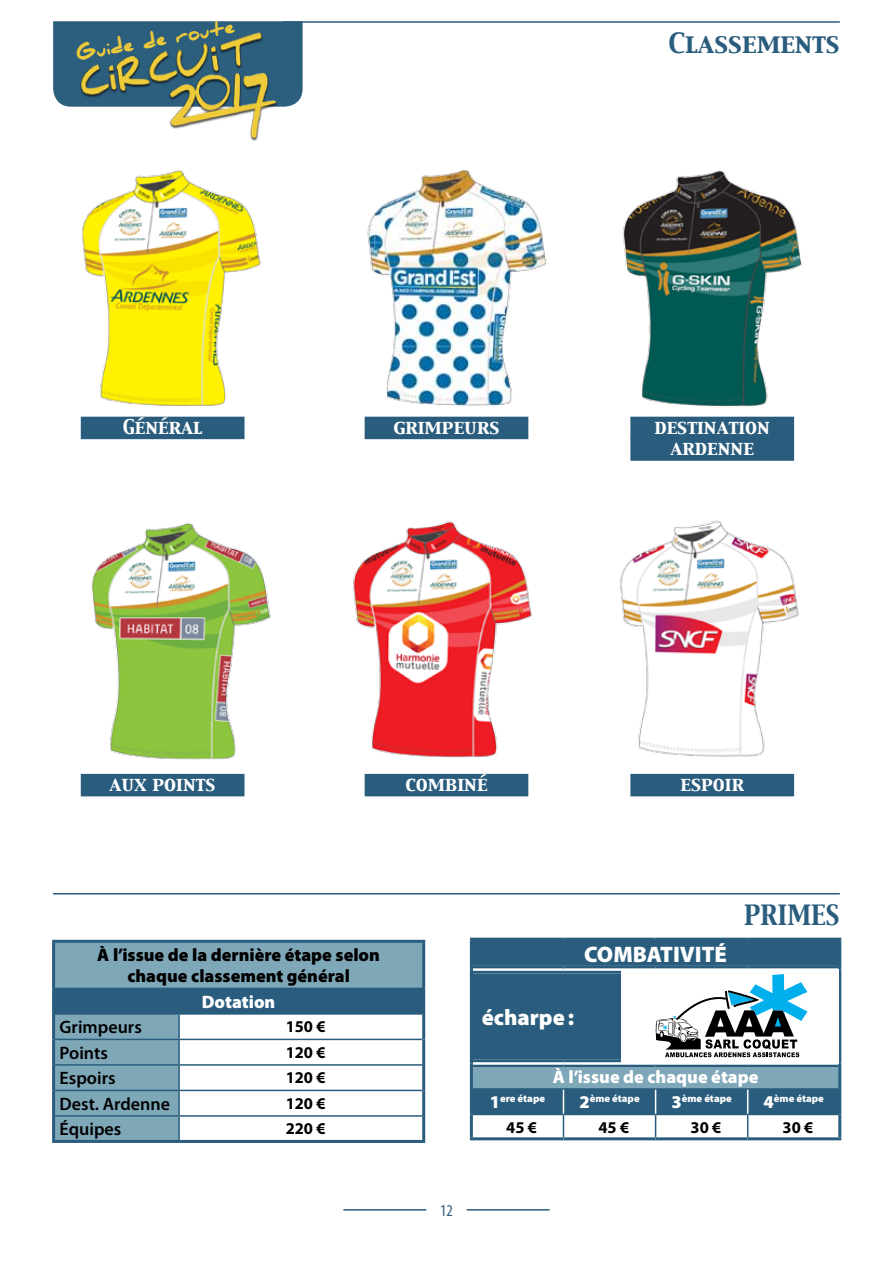
<style>
.page{position:relative;width:893px;height:1263px;background:#fff}
.page>*{position:absolute;margin:0;border:0;box-sizing:border-box;transform-origin:0 0}
.t1{font:24.75px "Capitals";color:#2a5d7d}
.t2{font:900 22.5px "Myriad Pro";color:#fff}
.t3{font:18px/21.6px "Capitals";color:#fff;text-align:center}
.t4{font:900 18px/21.6px "Myriad Pro";color:#000;text-align:center}
.t5{font:600 18px "Myriad Pro";color:#000}
.t6{font:900 18px "Myriad Pro";color:#fff}
.t7{font:900 18px "Daniel";color:#edca39}
.t8{font:700 16.5px "Myriad Pro";color:#000}
.t9{font:condensed 16.5px "Myriad Pro";color:#2a5d7d}
.t10{font:900 10.5px "Myriad Pro";color:#fff}
.s1{font-size:18px}
</style>
<div class="page">
<hr style="left:343px;top:1209px;width:83px;height:1px;background:#2a5d7d">
<hr style="left:467px;top:1209px;width:83px;height:1px;background:#2a5d7d">
<svg style="left:53px;top:21px;width:250px;height:86px;background:#346482"></svg>
<img style="left:79px;top:33px;width:200px;height:108px">
<hr style="left:283px;top:21px;width:557px;height:2px;background:#2a5d7d">
<hr style="left:53px;top:893px;width:787px;height:1px;background:#2a5d7d">
<svg style="left:55px;top:943px;width:367px;height:197px;fill:#7ea7b8"></svg>
<div style="left:54px;top:988px;width:370px;height:26px;background:#2a5d7d"></div>
<hr style="left:55px;top:1013px;width:124px;height:2px;background:#2a5d7d">
<hr style="left:179px;top:1013px;width:243px;height:2px;background:#2a5d7d">
<hr style="left:178px;top:1015px;width:2px;height:24px;background:#2a5d7d">
<hr style="left:55px;top:1039px;width:124px;height:1px;background:#2a5d7d">
<hr style="left:179px;top:1039px;width:243px;height:1px;background:#2a5d7d">
<hr style="left:178px;top:1040px;width:2px;height:24px;background:#2a5d7d">
<hr style="left:55px;top:1064px;width:124px;height:2px;background:#2a5d7d">
<hr style="left:179px;top:1064px;width:243px;height:2px;background:#2a5d7d">
<hr style="left:178px;top:1066px;width:2px;height:24px;background:#2a5d7d">
<hr style="left:55px;top:1090px;width:124px;height:1px;background:#2a5d7d">
<hr style="left:179px;top:1090px;width:243px;height:1px;background:#2a5d7d">
<hr style="left:178px;top:1091px;width:2px;height:24px;background:#2a5d7d">
<hr style="left:55px;top:1115px;width:124px;height:2px;background:#2a5d7d">
<hr style="left:179px;top:1115px;width:243px;height:2px;background:#2a5d7d">
<hr style="left:178px;top:1117px;width:2px;height:23px;background:#2a5d7d">
<hr style="left:52px;top:940px;width:127px;height:3px;background:#2a5d7d">
<hr style="left:52px;top:943px;width:3px;height:45px;background:#2a5d7d">
<hr style="left:179px;top:940px;width:246px;height:3px;background:#2a5d7d">
<hr style="left:422px;top:943px;width:3px;height:45px;background:#2a5d7d">
<hr style="left:52px;top:988px;width:3px;height:26px;background:#2a5d7d">
<hr style="left:422px;top:988px;width:3px;height:26px;background:#2a5d7d">
<hr style="left:52px;top:1014px;width:3px;height:25px;background:#2a5d7d">
<hr style="left:422px;top:1014px;width:3px;height:25px;background:#2a5d7d">
<hr style="left:52px;top:1039px;width:3px;height:26px;background:#2a5d7d">
<hr style="left:422px;top:1039px;width:3px;height:26px;background:#2a5d7d">
<hr style="left:52px;top:1065px;width:3px;height:25px;background:#2a5d7d">
<hr style="left:422px;top:1065px;width:3px;height:25px;background:#2a5d7d">
<hr style="left:52px;top:1090px;width:3px;height:26px;background:#2a5d7d">
<hr style="left:422px;top:1090px;width:3px;height:26px;background:#2a5d7d">
<hr style="left:52px;top:1116px;width:3px;height:24px;background:#2a5d7d">
<hr style="left:422px;top:1116px;width:3px;height:24px;background:#2a5d7d">
<hr style="left:52px;top:1140px;width:127px;height:3px;background:#2a5d7d">
<hr style="left:179px;top:1140px;width:246px;height:3px;background:#2a5d7d">
<div style="left:473px;top:941px;width:365px;height:173px;background:#2a5d7d"></div>
<div style="left:471px;top:1063px;width:369px;height:26px;background:#7ea7b8"></div>
<svg style="left:473px;top:968px;width:90px;height:3px"></svg>
<svg style="left:563px;top:968px;width:93px;height:3px"></svg>
<div style="left:656px;top:966px;width:92px;height:7px;background:#b2c5d0"></div>
<div style="left:748px;top:966px;width:90px;height:7px;background:#b2c5d0"></div>
<svg style="left:473px;top:1062px;width:90px;height:3px"></svg>
<svg style="left:563px;top:1062px;width:93px;height:3px"></svg>
<div style="left:656px;top:1060px;width:92px;height:7px;background:#c3d1da"></div>
<div style="left:748px;top:1060px;width:90px;height:7px;background:#c3d1da"></div>
<hr style="left:473px;top:1114px;width:90px;height:1px;background:#2a5d7d">
<hr style="left:563px;top:1114px;width:93px;height:1px;background:#2a5d7d">
<hr style="left:656px;top:1114px;width:92px;height:1px;background:#2a5d7d">
<hr style="left:748px;top:1114px;width:90px;height:1px;background:#2a5d7d">
<hr style="left:473px;top:1088px;width:90px;height:2px;background:#2a5d7d">
<hr style="left:563px;top:1088px;width:93px;height:2px;background:#2a5d7d">
<hr style="left:656px;top:1088px;width:92px;height:2px;background:#2a5d7d">
<hr style="left:748px;top:1088px;width:90px;height:2px;background:#2a5d7d">
<hr style="left:470px;top:1137px;width:93px;height:3px;background:#2a5d7d">
<hr style="left:563px;top:1137px;width:93px;height:3px;background:#2a5d7d">
<hr style="left:656px;top:1137px;width:92px;height:3px;background:#2a5d7d">
<hr style="left:748px;top:1137px;width:93px;height:3px;background:#2a5d7d">
<hr style="left:470px;top:938px;width:93px;height:3px;background:#2a5d7d">
<hr style="left:470px;top:941px;width:3px;height:28px;background:#2a5d7d">
<hr style="left:563px;top:938px;width:93px;height:3px;background:#2a5d7d">
<hr style="left:656px;top:938px;width:92px;height:3px;background:#2a5d7d">
<hr style="left:748px;top:938px;width:93px;height:3px;background:#2a5d7d">
<hr style="left:838px;top:941px;width:3px;height:28px;background:#2a5d7d">
<hr style="left:470px;top:969px;width:3px;height:94px;background:#2a5d7d">
<hr style="left:838px;top:969px;width:3px;height:94px;background:#2a5d7d">
<hr style="left:470px;top:1063px;width:3px;height:26px;background:#2a5d7d">
<hr style="left:838px;top:1063px;width:3px;height:26px;background:#2a5d7d">
<hr style="left:470px;top:1089px;width:3px;height:25px;background:#2a5d7d">
<hr style="left:838px;top:1089px;width:3px;height:25px;background:#2a5d7d">
<hr style="left:470px;top:1114px;width:3px;height:23px;background:#2a5d7d">
<hr style="left:838px;top:1114px;width:3px;height:23px;background:#2a5d7d">
<svg style="left:563px;top:1090px;width:1px;height:47px"></svg>
<svg style="left:655px;top:1090px;width:1px;height:47px"></svg>
<svg style="left:747px;top:1090px;width:1px;height:47px"></svg>
<hr style="left:473px;top:966px;width:90px;height:2px;background:#2a5d7d">
<hr style="left:473px;top:971px;width:90px;height:2px;background:#2a5d7d">
<hr style="left:563px;top:966px;width:93px;height:2px;background:#2a5d7d">
<hr style="left:563px;top:971px;width:93px;height:2px;background:#2a5d7d">
<hr style="left:656px;top:966px;width:92px;height:2px;background:#2a5d7d">
<hr style="left:748px;top:966px;width:90px;height:2px;background:#2a5d7d">
<hr style="left:473px;top:1060px;width:90px;height:2px;background:#2a5d7d">
<hr style="left:473px;top:1065px;width:90px;height:2px;background:#2a5d7d">
<hr style="left:563px;top:1060px;width:93px;height:2px;background:#2a5d7d">
<hr style="left:563px;top:1065px;width:93px;height:2px;background:#2a5d7d">
<hr style="left:656px;top:1065px;width:92px;height:2px;background:#2a5d7d">
<hr style="left:748px;top:1065px;width:90px;height:2px;background:#2a5d7d">
<img style="left:80px;top:170px;width:181px;height:270px">
<img style="left:364px;top:170px;width:183px;height:270px">
<img style="left:623px;top:171px;width:180px;height:286px">
<img style="left:80px;top:522px;width:191px;height:275px">
<img style="left:353px;top:521px;width:179px;height:276px">
<img style="left:620px;top:520px;width:179px;height:277px">
<div style="left:81px;top:417px;width:163px;height:22px;background:#2a5d7d"></div>
<div style="left:81px;top:774px;width:163px;height:22px;background:#2a5d7d"></div>
<div style="left:365px;top:417px;width:163px;height:22px;background:#2a5d7d"></div>
<div style="left:365px;top:774px;width:163px;height:22px;background:#2a5d7d"></div>
<div style="left:630px;top:417px;width:164px;height:22px;background:#2a5d7d"></div>
<div style="left:630px;top:438px;width:164px;height:23px;background:#2a5d7d"></div>
<div style="left:630px;top:774px;width:164px;height:22px;background:#2a5d7d"></div>
<div style="left:621px;top:969px;width:217px;height:95px;background:#fff"></div>
<svg style="left:656px;top:974px;width:151px;height:83px"></svg>
<p class="t7" style="left:75px;top:44px;width:162px;rotate:-10deg">Guide de route</p>
<h1 class="t1" style="left:668px;top:26px;width:173px">Classements</h1>
<p class="t3" style="left:123px;top:417px;width:81px">Général</p>
<p class="t3" style="left:393px;top:417px;width:108px">grimpeurs</p>
<p class="t3" style="left:654px;top:417px;width:117px">destination ardenne</p>
<p class="t3" style="left:110px;top:774px;width:108px">aux points</p>
<p class="t3" style="left:405px;top:774px;width:84px">combiné</p>
<p class="t3" style="left:680px;top:774px;width:65px">espoir</p>
<p class="t4" style="left:97px;top:943px;width:284px">À l’issue de la dernière étape selon chaque classement général</p>
<p class="t6" style="left:202px;top:990px;width:75px">Dotation</p>
<p class="t5" style="left:60px;top:1016px;width:84px">Grimpeurs</p>
<p class="t8" style="left:286px;top:1016px;width:41px">150 €</p>
<p class="t5" style="left:60px;top:1041px;width:50px">Points</p>
<p class="t8" style="left:286px;top:1041px;width:41px">120 €</p>
<p class="t5" style="left:60px;top:1067px;width:58px">Espoirs</p>
<p class="t8" style="left:286px;top:1067px;width:41px">120 €</p>
<p class="t5" style="left:60px;top:1092px;width:112px">Dest. Ardenne</p>
<p class="t8" style="left:286px;top:1092px;width:41px">120 €</p>
<p class="t5" style="left:60px;top:1118px;width:63px">Équipes</p>
<p class="t8" style="left:286px;top:1118px;width:41px">220 €</p>
<p class="t9" style="left:440px;top:1200px;width:14px">12</p>
<p class="t2" style="left:584px;top:939px;width:144px">COMBATIVITÉ</p>
<h1 class="t1" style="left:744px;top:898px;width:97px">PRIMES</h1>
<p class="t2" style="left:482px;top:1002px;width:94px">écharpe:</p>
<p class="t6" style="left:553px;top:1065px;width:207px">À l’issue de chaque étape</p>
<p class="t10" style="left:490px;top:1092px;width:57px"><span class="s1">1</span>ere étape</p>
<p class="t10" style="left:579px;top:1092px;width:62px"><span class="s1">2</span>ème étape</p>
<p class="t10" style="left:671px;top:1092px;width:62px"><span class="s1">3</span>ème étape</p>
<p class="t10" style="left:764px;top:1092px;width:62px"><span class="s1">4</span>ème étape</p>
<p class="t8" style="left:506px;top:1116px;width:32px">45 €</p>
<p class="t8" style="left:598px;top:1116px;width:32px">45 €</p>
<p class="t8" style="left:690px;top:1116px;width:32px">30 €</p>
<p class="t8" style="left:783px;top:1116px;width:32px">30 €</p>
</div>
